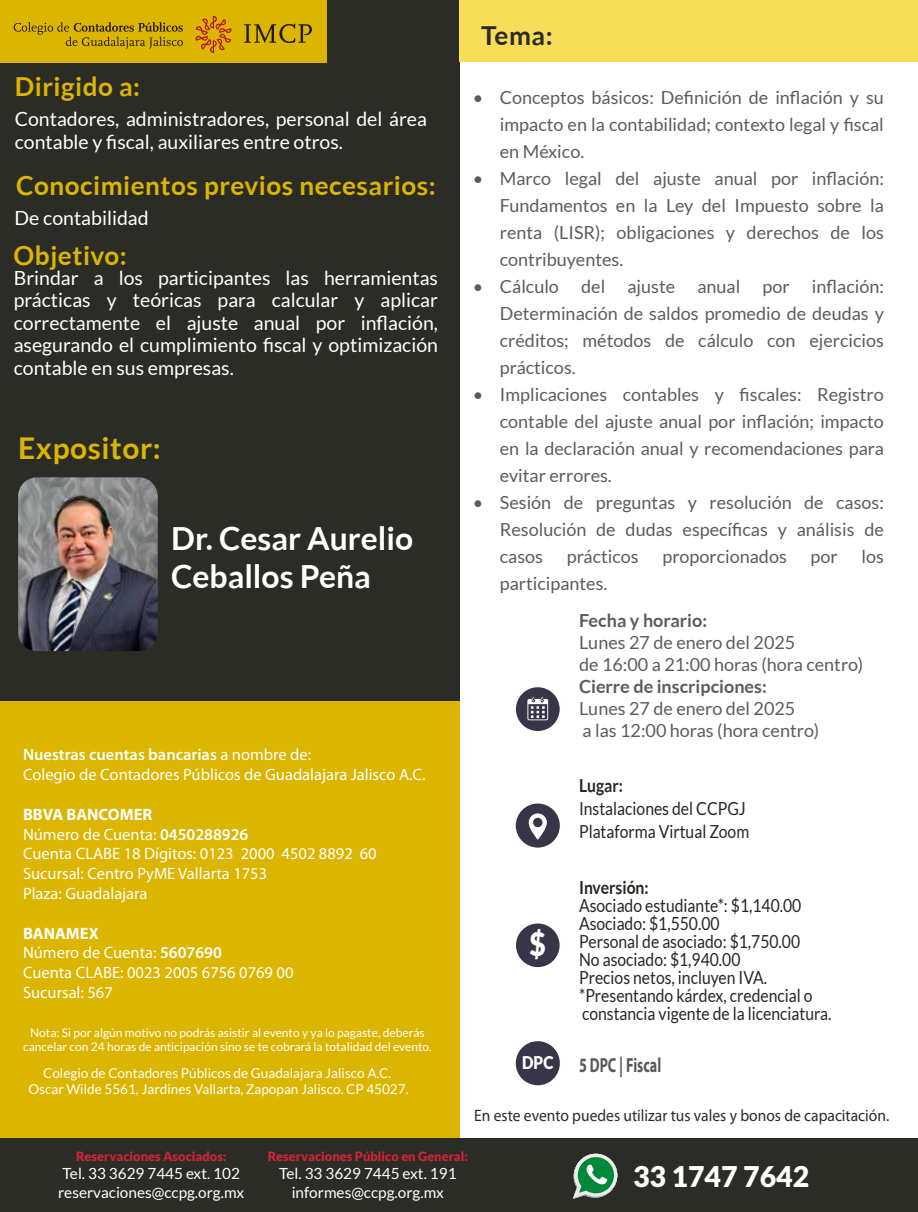
<style>
.page{position:relative;width:918px;height:1212px;background:#fff}
.page>*{position:absolute;margin:0;border:0;box-sizing:border-box;transform-origin:0 0}
.t1{font:900 32.4px "Lato";color:#fff;scale:.87 1}
.t2{font:700 31.8px/38.2px "Lato";color:#fff}
.t3{font:700 30px "Lato";letter-spacing:.02em;color:#dbb500}
.t4{font:900 28.5px "Lato";color:#fff}
.t5{font:700 26.1px "Lato";letter-spacing:.02em;color:#dbb500}
.t6{font:700 26.1px "Lato";color:#2b2c25}
.t7{font:700 20.4px "Myriad Pro";color:#59595d;scale:.7 1}
.t8{font:19.5px/22.5px "Lato";color:#fff}
.t9{font:18px/27px "Lato";color:#5c5c5c;text-align:justify}
.t10{font:18px/18px "Lato";color:#252820;scale:.87 1}
.t11{font:700 18px "Lato";color:#5c5c5c}
.t12{font:700 18px "Lato";color:#252820;scale:.87 1}
.t13{font:900 17.55px "Lato";color:#fff;scale:.87 1}
.t14{font:16.5px/19.8px "Myriad Pro";color:#fff}
.t15{font:16.5px "Myriad Pro";color:#2b2c25;scale:.94 1}
.t16{font:15.3px/18.5px "Lato";color:#fff}
.t17{font:13.5px/16.4px "Lato";color:#fff;text-align:center}
.t18{font:900 12.75px "Lato";color:#ce2538}
.t19{font:12px/14.4px "Lato";color:#fff;text-align:center}
.s1{font-weight:600}
.s2{font-weight:700}
</style>
<div class="page">
<div style="left:0;top:0;width:460px;height:1212px;background:#2b2c25"></div>
<div style="left:460px;top:0;width:458px;height:61px;background:#f8dd59"></div>
<div style="left:0;top:0;width:327px;height:63px;background:#dbb500"></div>
<div style="left:0;top:701px;width:460px;height:511px;background:#dbb500"></div>
<div style="left:0;top:1138px;width:918px;height:74px;background:#2b2c25"></div>
<svg style="left:196px;top:16px;width:35px;height:37px"></svg>
<svg style="left:14px;top:22px;width:169px;height:27px"></svg>
<svg style="left:244px;top:24px;width:68px;height:19px"></svg>
<div style="left:516px;top:687px;width:44px;height:44px;background:#373648;border-radius:50%"></div>
<svg style="left:527px;top:697px;width:21px;height:23px"></svg>
<div style="left:516px;top:923px;width:44px;height:44px;background:#373648;border-radius:50%"></div>
<div style="left:516px;top:1041px;width:44px;height:44px;background:#373648;border-radius:50%"></div>
<div style="left:516px;top:803px;width:44px;height:45px;background:#373648;border-radius:50%"></div>
<svg style="left:529px;top:813px;width:18px;height:27px"></svg>
<img style="left:18px;top:477px;width:140px;height:174px">
<svg style="left:572px;top:1154px;width:45px;height:45px"></svg>
<h3 class="t5" style="left:15px;top:71px;width:127px">Dirigido a:</h3>
<p class="t8" style="left:15px;top:108px;width:414px">Contadores, administradores, personal del área contable y fiscal, auxiliares entre otros.</p>
<h3 class="t5" style="left:16px;top:170px;width:421px">Conocimientos previos necesarios:</h3>
<p class="t8" style="left:15px;top:207px;width:136px">De contabilidad</p>
<h3 class="t5" style="left:14px;top:240px;width:115px">Objetivo:</h3>
<p class="t8" style="left:14px;top:266px;width:426px;text-align:justify">Brindar a los participantes las herramientas prácticas y teóricas para calcular y aplicar correctamente el ajuste anual por inflación, asegurando el cumplimiento fiscal y optimización contable en sus empresas.</p>
<h3 class="t3" style="left:18px;top:431px;width:144px">Expositor:</h3>
<h2 class="t2" style="left:171px;top:518px;width:243px">Dr. Cesar Aurelio<br>Ceballos Peña</h2>
<p class="t14" style="left:23px;top:745px;width:404px"><span class="s1">Nuestras cuentas bancarias</span> a nombre de:<br>Colegio de Contadores Públicos de Guadalajara Jalisco A.C.</p>
<p class="t14" style="left:23px;top:804px;width:355px"><span class="s2">BBVA BANCOMER<br></span>Número de Cuenta: <span class="s1">0450288926<br></span>Cuenta CLABE 18 Dígitos: 0123 2000 4502 8892 60<br>Sucursal: Centro PyME Vallarta 1753<br>Plaza: Guadalajara</p>
<p class="t14" style="left:23px;top:923px;width:272px"><span class="s2">BANAMEX<br></span>Número de Cuenta: <span class="s1">5607690<br></span>Cuenta CLABE: 0023 2005 6756 0769 00<br>Sucursal: 567</p>
<p class="t19" style="left:23px;top:1025px;width:410px">Nota: Si por algún motivo no podrás asistir al evento y ya lo pagaste, deberás cancelar con 24 horas de anticipación sino se te cobrará la totalidad del evento.</p>
<p class="t17" style="left:28px;top:1065px;width:382px">Colegio de Contadores Públicos de Guadalajara Jalisco A.C.<br>Oscar Wilde 5561, Jardines Vallarta, Zapopan Jalisco. CP 45027.</p>
<h3 class="t6" style="left:481px;top:21px;width:73px">Tema:</h3>
<p class="t9" style="left:500px;top:84px;width:386px;text-indent:-27px">• Conceptos básicos: Definición de inflación y su impacto en la contabilidad; contexto legal y fiscal en México.</p>
<p class="t9" style="left:500px;top:165px;width:386px;text-indent:-27px">• Marco legal del ajuste anual por inflación:<br>Fundamentos en la Ley del Impuesto sobre la renta (LISR); obligaciones y derechos de los contribuyentes.</p>
<p class="t9" style="left:500px;top:273px;width:386px;text-indent:-27px">• Cálculo del ajuste anual por inflación:<br>Determinación de saldos promedio de deudas y créditos; métodos de cálculo con ejercicios prácticos.</p>
<p class="t9" style="left:500px;top:381px;width:386px;text-indent:-27px">• Implicaciones contables y fiscales: Registro contable del ajuste anual por inflación; impacto en la declaración anual y recomendaciones para evitar errores.</p>
<p class="t9" style="left:500px;top:489px;width:386px;text-indent:-27px">• Sesión de preguntas y resolución de casos:<br>Resolución de dudas específicas y análisis de casos</p>
<p class="t9" style="left:567px;top:543px;width:73px">prácticos</p>
<p class="t9" style="left:662px;top:543px;width:126px">proporcionados</p>
<p class="t9" style="left:811px;top:543px;width:29px">por</p>
<p class="t9" style="left:861px;top:543px;width:24px">los</p>
<p class="t9" style="left:500px;top:570px;width:109px">participantes.</p>
<p class="t11" style="left:579px;top:610px;width:130px">Fecha y horario:</p>
<p class="t9" style="left:579px;top:631px;width:286px;line-height:22px">Lunes 27 de enero del 2025<br>de 16:00 a 21:00 horas (hora centro)</p>
<p class="t11" style="left:579px;top:676px;width:189px">Cierre de inscripciones:</p>
<p class="t9" style="left:579px;top:697px;width:242px;line-height:22px">Lunes 27 de enero del 2025<br>a las 12:00 horas (hora centro)</p>
<h1 class="t1" style="left:530px;top:925px;width:20px">$</h1>
<p class="t13" style="left:522px;top:1052px;width:37px">DPC</p>
<p class="t12" style="left:579px;top:775px;width:52px">Lugar:</p>
<p class="t10" style="left:579px;top:797px;width:197px;line-height:23px">Instalaciones del CCPGJ<br>Plataforma Virtual Zoom</p>
<p class="t12" style="left:579px;top:877px;width:82px">Inversión:</p>
<p class="t10" style="left:579px;top:896px;width:292px">Asociado estudiante*: $1,140.00<br>Asociado: $1,550.00<br>Personal de asociado: $1,750.00<br>No asociado: $1,940.00<br>Precios netos, incluyen IVA. *Presentando kárdex, credencial o constancia vigente de la licenciatura.</p>
<p class="t7" style="left:579px;top:1052px;width:119px">5 DPC | Fiscal</p>
<p class="t15" style="left:474px;top:1105px;width:443px">En este evento puedes utilizar tus vales y bonos de capacitación.</p>
<p class="t18" style="left:76px;top:1149px;width:152px">Reservaciones Asociados:</p>
<p class="t16" style="left:58px;top:1165px;width:188px">Tel. 33 3629 7445 ext. 102 reservaciones@ccpg.org.mx</p>
<p class="t18" style="left:268px;top:1149px;width:202px">Reservaciones Público en General:</p>
<p class="t16" style="left:279px;top:1165px;width:179px;text-align:center">Tel. 33 3629 7445 ext. 191 informes@ccpg.org.mx</p>
<h3 class="t4" style="left:633px;top:1160px;width:178px">33 1747 7642</h3>
</div>
